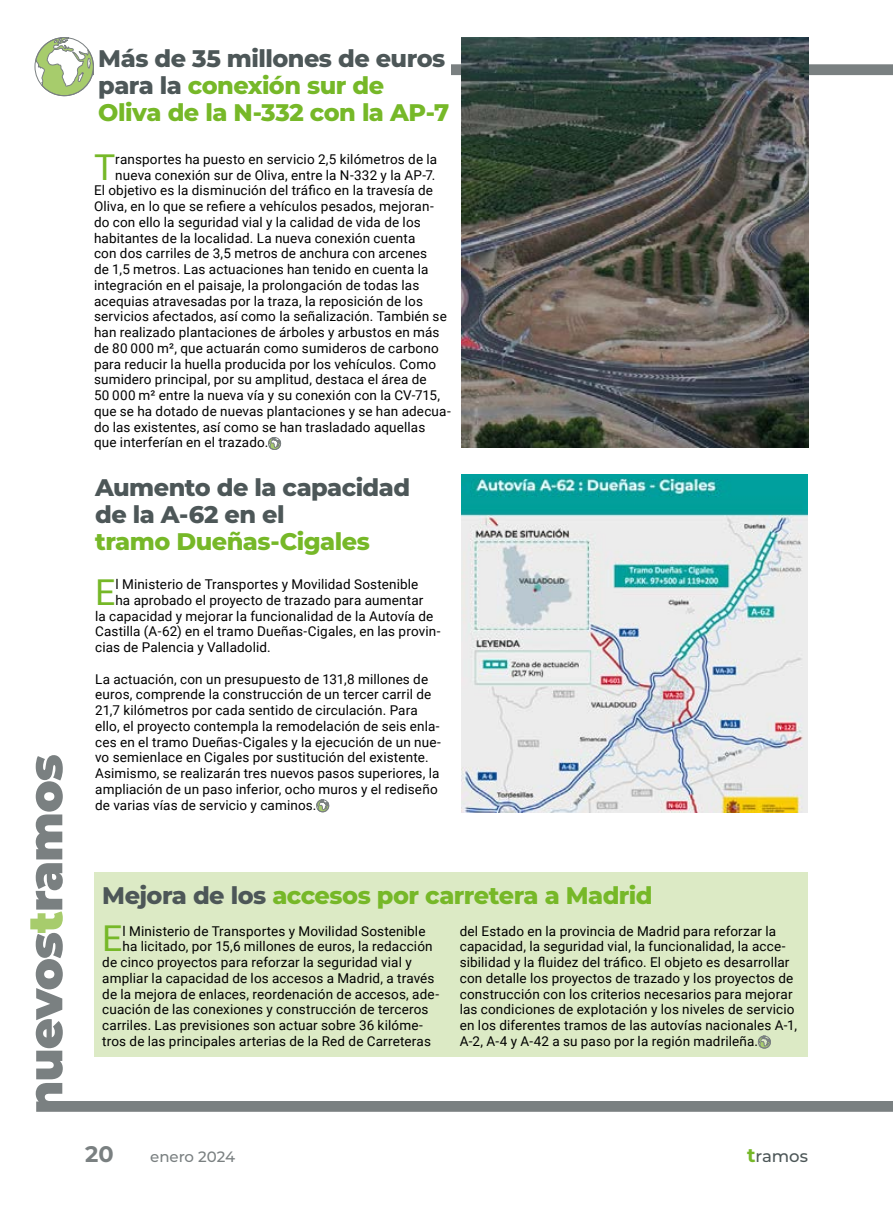
<style>
.page{position:relative;width:893px;height:1212px;background:#fff}
.page>*{position:absolute;margin:0;border:0;box-sizing:border-box;transform-origin:0 0}
.t1{font:35.7px "Roboto";color:#76b828}
.t2{font:800 24px/27px "Montserrat";letter-spacing:-.02em;color:#76b828}
.t3{font:800 24px/27px "Montserrat";letter-spacing:-.02em;color:#4d5758}
.t4{font:700 22.5px "Montserrat";color:#7a8081}
.t5{font:500 16.5px "Montserrat";letter-spacing:-.005em;color:#4d5758}
.t6{font:500 15px "Montserrat";letter-spacing:-.005em;color:#7a8081}
.t7{font:13.5px/15.8px "Roboto";letter-spacing:.01em;color:#000}
.s1{color:#4d5758}
.s2{font-weight:700;font-size:19.5px;color:#76b828}
</style>
<div class="page">
<svg style="left:451px;top:64px;width:442px;height:183px"></svg>
<svg style="left:36px;top:933px;width:857px;height:179px"></svg>
<svg style="left:30px;top:755px;width:33px;height:178px"></svg>
<svg style="left:35px;top:37px;width:59px;height:59px"></svg>
<div style="left:35px;top:37px;width:59px;height:59px;border:1px solid #7a8081;border-radius:50%"></div>
<div style="left:94px;top:872px;width:714px;height:184px;background:#dceac5"></div>
<svg style="left:758px;top:1036px;width:13px;height:12px"></svg>
<div style="left:758px;top:1036px;width:12px;height:12px;border:1px solid #7a8081;border-radius:50%"></div>
<svg style="left:268px;top:437px;width:13px;height:13px"></svg>
<div style="left:268px;top:437px;width:13px;height:13px;border:1px solid #7a8081;border-radius:50%"></div>
<svg style="left:317px;top:799px;width:12px;height:13px"></svg>
<div style="left:316px;top:800px;width:13px;height:12px;border:1px solid #7a8081;border-radius:50%"></div>
<img style="left:462px;top:37px;width:346px;height:410px">
<img style="left:461px;top:475px;width:347px;height:337px">
<h2 class="t2" style="left:98px;top:43px;width:353px"><span class="s1">Más de 35 millones de euros para la</span> conexión sur de<br>Oliva de la N-332 con la AP-7</h2>
<h1 class="t1" style="left:94px;top:142px;width:23px">T</h1>
<p class="t7" style="left:115px;top:151px;width:323px">ransportes ha puesto en servicio 2,5 kilómetros de la</p>
<p class="t7" style="left:115px;top:166px;width:322px">nueva conexión sur de Oliva, entre la N-332 y la AP-7.</p>
<p class="t7" style="left:94px;top:182px;width:341px">El objetivo es la disminución del tráfico en la travesía de</p>
<p class="t7" style="left:94px;top:198px;width:341px">Oliva, en lo que se refiere a vehículos pesados, mejoran-</p>
<p class="t7" style="left:94px;top:214px;width:328px">do con ello la seguridad vial y la calidad de vida de los</p>
<p class="t7" style="left:94px;top:229px;width:323px">habitantes de la localidad. La nueva conexión cuenta</p>
<p class="t7" style="left:94px;top:245px;width:335px">con dos carriles de 3,5 metros de anchura con arcenes</p>
<p class="t7" style="left:94px;top:261px;width:336px">de 1,5 metros. Las actuaciones han tenido en cuenta la</p>
<p class="t7" style="left:94px;top:277px;width:327px">integración en el paisaje, la prolongación de todas las</p>
<p class="t7" style="left:94px;top:292px;width:330px">acequias atravesadas por la traza, la reposición de los</p>
<p class="t7" style="left:94px;top:308px;width:354px">servicios afectados, así como la señalización. También se</p>
<p class="t7" style="left:94px;top:324px;width:347px">han realizado plantaciones de árboles y arbustos en más</p>
<p class="t7" style="left:94px;top:340px;width:346px">de 80 000 m², que actuarán como sumideros de carbono</p>
<p class="t7" style="left:94px;top:355px;width:344px">para reducir la huella producida por los vehículos. Como</p>
<p class="t7" style="left:94px;top:371px;width:334px">sumidero principal, por su amplitud, destaca el área de</p>
<p class="t7" style="left:94px;top:387px;width:347px">50 000 m² entre la nueva vía y su conexión con la CV-715,</p>
<p class="t7" style="left:94px;top:403px;width:358px">que se ha dotado de nuevas plantaciones y se han adecua-</p>
<p class="t7" style="left:94px;top:418px;width:333px">do las existentes, así como se han trasladado aquellas</p>
<p class="t7" style="left:94px;top:434px;width:176px">que interferían en el trazado.</p>
<h2 class="t3" style="left:95px;top:472px;width:316px">Aumento de la capacidad de la A-62 en el</h2>
<h2 class="t2" style="left:95px;top:526px;width:276px">tramo Dueñas-Cigales</h2>
<h1 class="t1" style="left:95px;top:567px;width:22px">E</h1>
<p class="t7" style="left:115px;top:576px;width:304px">l Ministerio de Transportes y Movilidad Sostenible</p>
<p class="t7" style="left:115px;top:592px;width:309px">ha aprobado el proyecto de trazado para aumentar</p>
<p class="t7" style="left:95px;top:607px;width:340px">la capacidad y mejorar la funcionalidad de la Autovía de</p>
<p class="t7" style="left:95px;top:623px;width:347px">Castilla (A-62) en el tramo Dueñas-Cigales, en las provin-</p>
<p class="t7" style="left:95px;top:639px;width:177px">cias de Palencia y Valladolid.</p>
<p class="t7" style="left:95px;top:670px;width:347px">La actuación, con un presupuesto de 131,8 millones de euros, comprende la construcción de un tercer carril de 21,7 kilómetros por cada sentido de circulación. Para ello, el proyecto contempla la remodelación de seis enla&shy;ces en el tramo Dueñas-Cigales y la ejecución de un nue&shy;vo semienlace en Cigales por sustitución del existente.<br>Asimismo, se realizarán tres nuevos pasos superiores, la ampliación de un paso inferior, ocho muros y el rediseño de varias vías de servicio y caminos.</p>
<h2 class="t2" style="left:102px;top:881px;width:552px"><span class="s1">Mejora de los</span> accesos por carretera a Madrid</h2>
<h1 class="t1" style="left:102px;top:914px;width:22px">E</h1>
<p class="t7" style="left:123px;top:922px;width:304px">l Ministerio de Transportes y Movilidad Sostenible</p>
<p class="t7" style="left:460px;top:922px;width:339px">del Estado en la provincia de Madrid para reforzar la capacidad, la seguridad vial, la funcionalidad, la acce&shy;sibilidad y la fluidez del tráfico. El objeto es desarrollar con detalle los proyectos de trazado y los proyectos de construcción con los criterios necesarios para mejorar las condiciones de explotación y los niveles de servicio en los diferentes tramos de las autovías nacionales A-1, A-2, A-4 y A-42 a su paso por la región madrileña.</p>
<p class="t7" style="left:123px;top:938px;width:312px">ha licitado, por 15,6 millones de euros, la redacción</p>
<p class="t7" style="left:102px;top:954px;width:311px">de cinco proyectos para reforzar la seguridad vial y</p>
<p class="t7" style="left:102px;top:970px;width:334px">ampliar la capacidad de los accesos a Madrid, a través</p>
<p class="t7" style="left:102px;top:985px;width:338px">de la mejora de enlaces, reordenación de accesos, ade-</p>
<p class="t7" style="left:102px;top:1001px;width:328px">cuación de las conexiones y construcción de terceros</p>
<p class="t7" style="left:102px;top:1017px;width:322px">carriles. Las previsiones son actuar sobre 36 kilóme-</p>
<p class="t7" style="left:102px;top:1033px;width:330px">tros de las principales arterias de la Red de Carreteras</p>
<h3 class="t4" style="left:85px;top:1137px;width:30px">20</h3>
<p class="t6" style="left:150px;top:1146px;width:86px">enero 2024</p>
<p class="t5" style="left:747px;top:1144px;width:62px"><span class="s2">t</span>ramos</p>
</div>
